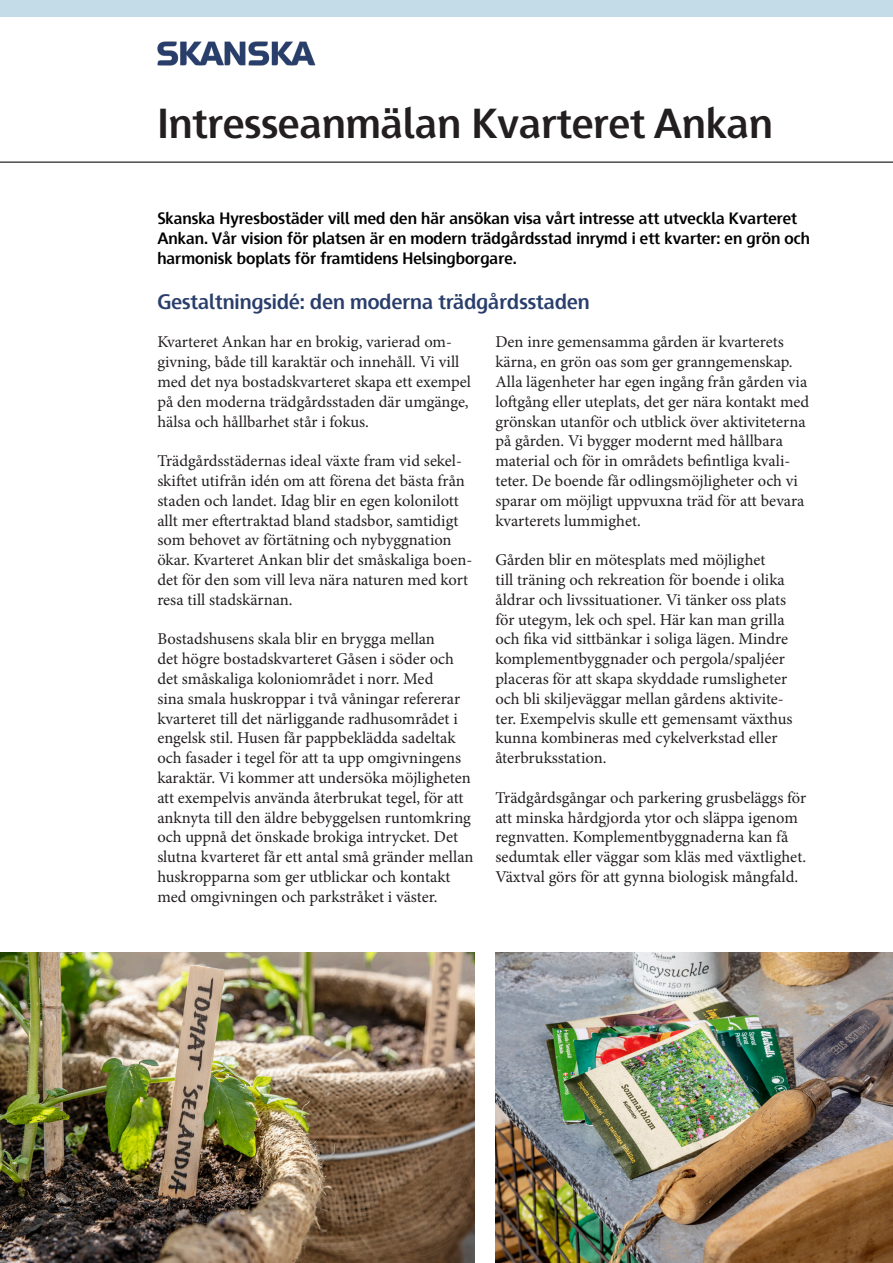
<style>
.page{position:relative;width:893px;height:1263px;background:#fff}
.page>*{position:absolute;margin:0;border:0;box-sizing:border-box;transform-origin:0 0}
.t1{font:700 42px "Skanska Sans Pro";color:#231f20}
.t2{font:700 21px "Skanska Sans Pro";color:#293e6b}
.t3{font:16.5px/19.8px "Minion Pro";color:#231f20}
.t4{font:700 16.5px/19.8px "Skanska Sans Pro";color:#000}
</style>
<div class="page">
<hr style="left:0;top:162px;width:893px;height:1px;background:#000001">
<div style="left:0;top:0;width:893px;height:17px;background:#c4dbe8"></div>
<img style="left:0;top:952px;width:474px;height:311px">
<img style="left:157px;top:41px;width:159px;height:24px">
<img style="left:495px;top:952px;width:398px;height:311px">
<p class="t1" style="left:157px;top:99px;width:617px">Intresseanmälan Kvarteret Ankan</p>
<p class="t4" style="left:157px;top:208px;width:654px">Skanska Hyresbostäder vill med den här ansökan visa vårt intresse att utveckla Kvarteret<br>Ankan. Vår vision för platsen är en modern trädgårdsstad inrymd i ett kvarter: en grön och harmonisk boplats för framtidens Helsingborgare.</p>
<p class="t2" style="left:157px;top:289px;width:434px">Gestaltningsidé: den moderna trädgårdsstaden</p>
<p class="t3" style="left:157px;top:332px;width:315px">Kvarteret Ankan har en brokig, varierad om&shy;givning, både till karaktär och innehåll. Vi vill med det nya bostadskvarteret skapa ett exempel på den moderna trädgårdsstaden där umgänge, hälsa och hållbarhet står i fokus.</p>
<p class="t3" style="left:157px;top:451px;width:316px">Trädgårdsstädernas ideal växte fram vid sekel&shy;skiftet utifrån idén om att förena det bästa från staden och landet. Idag blir en egen kolonilott allt mer eftertraktad bland stadsbor, samtidigt som behovet av förtätning och nybyggnation ökar. Kvarteret Ankan blir det småskaliga boen&shy;det för den som vill leva nära naturen med kort resa till stadskärnan.</p>
<p class="t3" style="left:157px;top:629px;width:318px">Bostadshusens skala blir en brygga mellan<br>det högre bostadskvarteret Gåsen i söder och det småskaliga koloniområdet i norr. Med<br>sina smala huskroppar i två våningar refererar kvarteret till det närliggande radhusområdet i engelsk stil. Husen får pappbeklädda sadeltak och fasader i tegel för att ta upp omgivningens karaktär. Vi kommer att undersöka möjligheten att exempelvis använda återbrukat tegel, för att anknyta till den äldre bebyggelsen runtomkring och uppnå det önskade brokiga intrycket. Det slutna kvarteret får ett antal små gränder mellan huskropparna som ger utblickar och kontakt med omgivningen och parkstråket i väster.</p>
<p class="t3" style="left:495px;top:332px;width:315px">Den inre gemensamma gården är kvarterets kärna, en grön oas som ger granngemenskap.<br>Alla lägenheter har egen ingång från gården via loftgång eller uteplats, det ger nära kontakt med grönskan utanför och utblick över aktiviteterna på gården. Vi bygger modernt med hållbara material och för in områdets befintliga kvali&shy;teter. De boende får odlingsmöjligheter och vi sparar om möjligt uppvuxna träd för att bevara kvarterets lummighet.</p>
<p class="t3" style="left:495px;top:550px;width:299px">Gården blir en mötesplats med möjlighet<br>till träning och rekreation för boende i olika åldrar och livssituationer. Vi tänker oss plats för utegym, lek och spel. Här kan man grilla och fika vid sittbänkar i soliga lägen. Mindre komplementbyggnader och pergola/spaljéer placeras för att skapa skyddade rumsligheter och bli skiljeväggar mellan gårdens aktivite&shy;ter. Exempelvis skulle ett gemensamt växthus kunna kombineras med cykelverkstad eller återbruksstation.</p>
<p class="t3" style="left:495px;top:788px;width:312px">Trädgårdsgångar och parkering grusbeläggs för att minska hårdgjorda ytor och släppa igenom regnvatten. Komplementbyggnaderna kan få sedumtak eller väggar som kläs med växtlighet.<br>Växtval görs för att gynna biologisk mångfald.</p>
</div>
